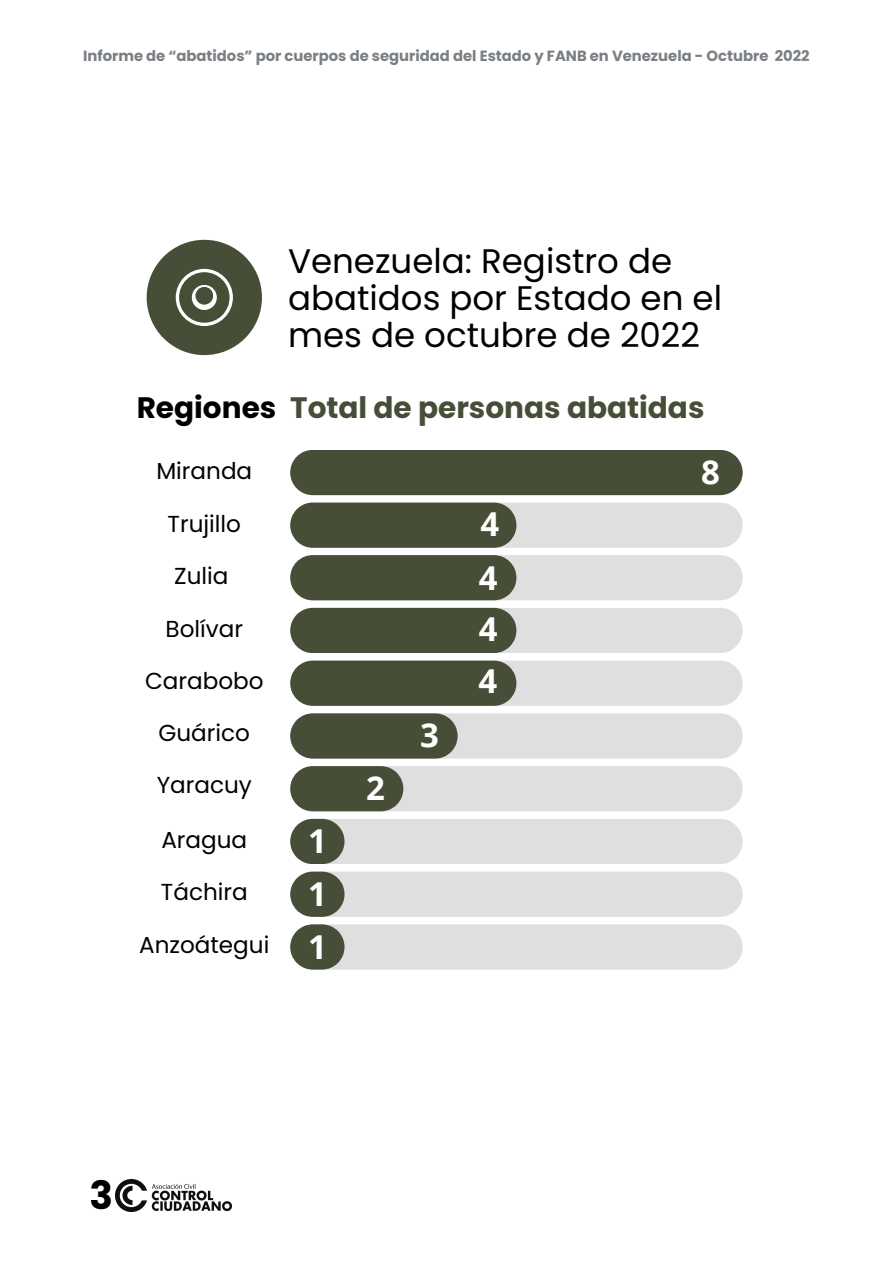
<style>
.page{position:relative;width:893px;height:1264px;background:#fff}
.page>*{position:absolute;margin:0;border:0;box-sizing:border-box;transform-origin:0 0}
.t1{font:700 39px "Poppins";color:#000}
.t2{font:34.05px/37px "Poppins";color:#000}
.t3{font:700 32.85px/52.1px "Open Sans";color:#fff;text-align:justify}
.t4{font:700 29.55px "Poppins";color:#474e38}
.t5{font:23.1px "Poppins";color:#000}
.t6{font:700 14.7px "Poppins";color:#7a7f84}
.s1{color:#000}
</style>
<div class="page">
<div style="left:290px;top:450px;width:452px;height:45px;background:#474e38"></div>
<svg style="left:290px;top:502px;width:452px;height:46px;background:#989b91"></svg>
<svg style="left:290px;top:555px;width:452px;height:45px;background:#979a8f"></svg>
<svg style="left:290px;top:608px;width:452px;height:45px;background:#969a8f"></svg>
<svg style="left:290px;top:660px;width:452px;height:46px;background:#989b91"></svg>
<svg style="left:290px;top:713px;width:452px;height:45px;background:#abada5"></svg>
<svg style="left:290px;top:766px;width:452px;height:45px;background:#bcbeb9"></svg>
<svg style="left:290px;top:818px;width:452px;height:46px;background:#d1d2d0"></svg>
<svg style="left:290px;top:871px;width:452px;height:45px;background:#d1d1cf"></svg>
<svg style="left:290px;top:924px;width:452px;height:45px;background:#d0d1cf"></svg>
<svg style="left:147px;top:240px;width:115px;height:115px"></svg>
<div style="left:195px;top:287px;width:18px;height:17px;background:#474e38;border-radius:50%"></div>
<img style="left:116px;top:1179px;width:115px;height:32px">
<p class="t6" style="left:83px;top:45px;width:728px">Informe de “abatidos” por cuerpos de seguridad del Estado y FANB en Venezuela - Octubre 2022</p>
<h2 class="t2" style="left:288px;top:242px;width:435px">Venezuela: Registro de abatidos por Estado en el mes de octubre de 2022</h2>
<h3 class="t4" style="left:137px;top:386px;width:569px"><span class="s1">Regiones</span> Total de personas abatidas</h3>
<h3 class="t5" style="left:156px;top:454px;width:97px">Miranda</h3>
<h3 class="t5" style="left:167px;top:507px;width:75px">Trujillo</h3>
<h3 class="t5" style="left:174px;top:560px;width:56px">Zulia</h3>
<h3 class="t5" style="left:165px;top:613px;width:79px">Bolívar</h3>
<h3 class="t5" style="left:145px;top:664px;width:120px">Carabobo</h3>
<h3 class="t5" style="left:158px;top:716px;width:93px">Guárico</h3>
<h3 class="t5" style="left:157px;top:768px;width:97px">Yaracuy</h3>
<h3 class="t5" style="left:161px;top:824px;width:87px">Aragua</h3>
<h3 class="t5" style="left:161px;top:875px;width:88px">Táchira</h3>
<h3 class="t5" style="left:139px;top:928px;width:132px">Anzoátegui</h3>
<h3 class="t3" style="left:308px;top:813px;width:20px;line-height:52.9px">1<br>1<br>1</h3>
<h3 class="t3" style="left:366px;top:761px;width:20px">2</h3>
<h3 class="t3" style="left:420px;top:708px;width:20px">3</h3>
<h3 class="t3" style="left:478px;top:497px;width:22px">4<br>4<br>4<br>4</h3>
<h1 class="t1" style="left:89px;top:1167px;width:25px">3</h1>
<h3 class="t3" style="left:701px;top:445px;width:20px">8</h3>
</div>
